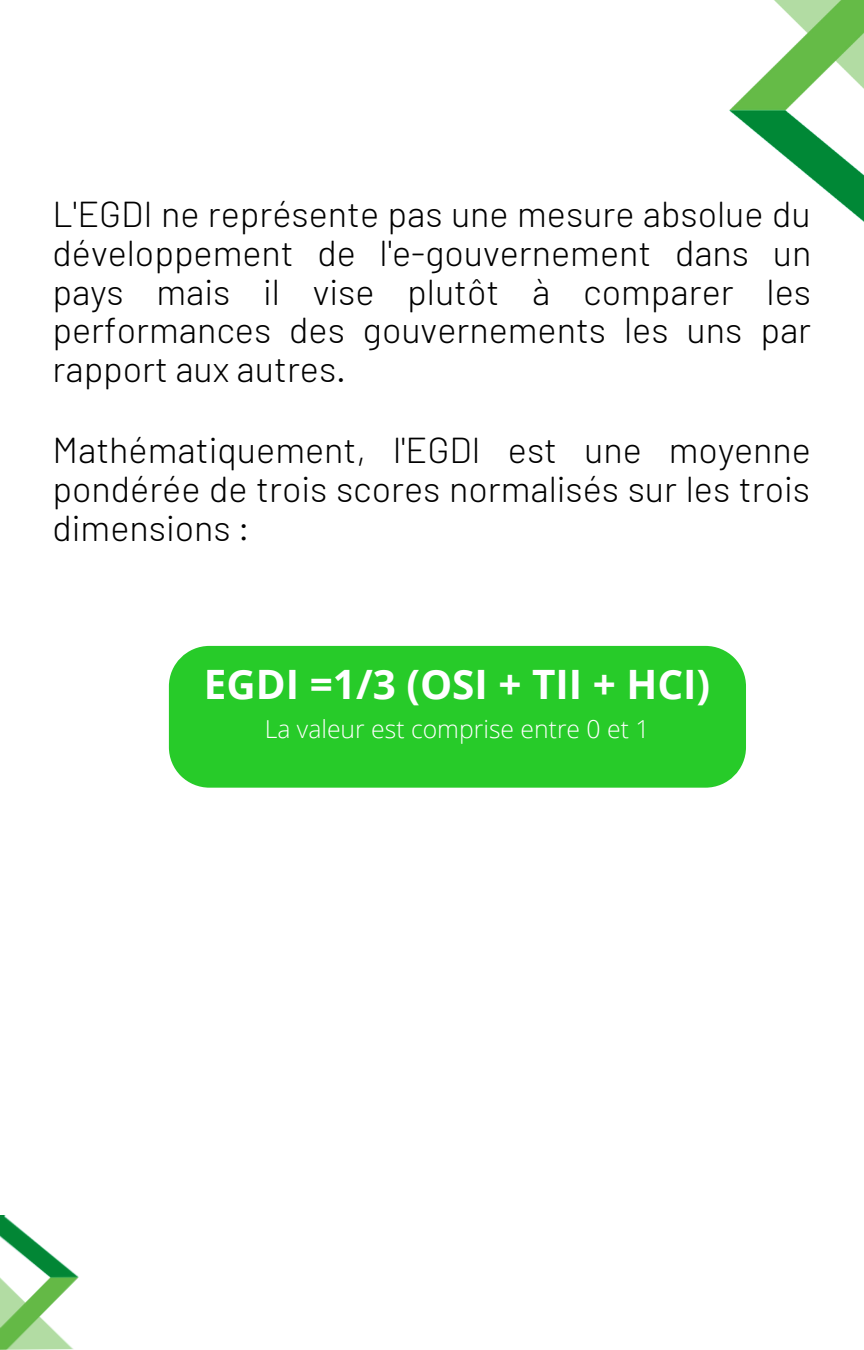
<style>
.page{position:relative;width:864px;height:1350px;background:#fff}
.page>*{position:absolute;margin:0;border:0;box-sizing:border-box;transform-origin:0 0}
.t1{font:700 40.5px "Open Sans";color:#fff}
.t2{font:300 36px/38.7px "Barlow";color:#000;text-align:justify}
.t3{font:300 24.75px "Open Sans";color:#fff}
</style>
<div class="page">
<div style="left:169px;top:646px;width:577px;height:142px;background:#27cb29"></div>
<img style="left:729px;top:0;width:135px;height:222px">
<img style="left:0;top:1215px;width:79px;height:135px">
<p class="t2" style="left:53px;top:193px;width:760px">L'EGDI ne représente pas une mesure absolue du développement de l'e-gouvernement dans un pays mais il vise plutôt à comparer les performances des gouvernements les uns par rapport aux autres.</p>
<p class="t2" style="left:53px;top:430px;width:760px">Mathématiquement, l'EGDI est une moyenne pondérée de trois scores normalisés sur les trois dimensions :</p>
<p class="t1" style="left:204px;top:656px;width:508px">EGDI =1/3 (OSI + TII + HCI)</p>
<p class="t3" style="left:265px;top:712px;width:386px">La valeur est comprise entre 0 et 1</p>
</div>
